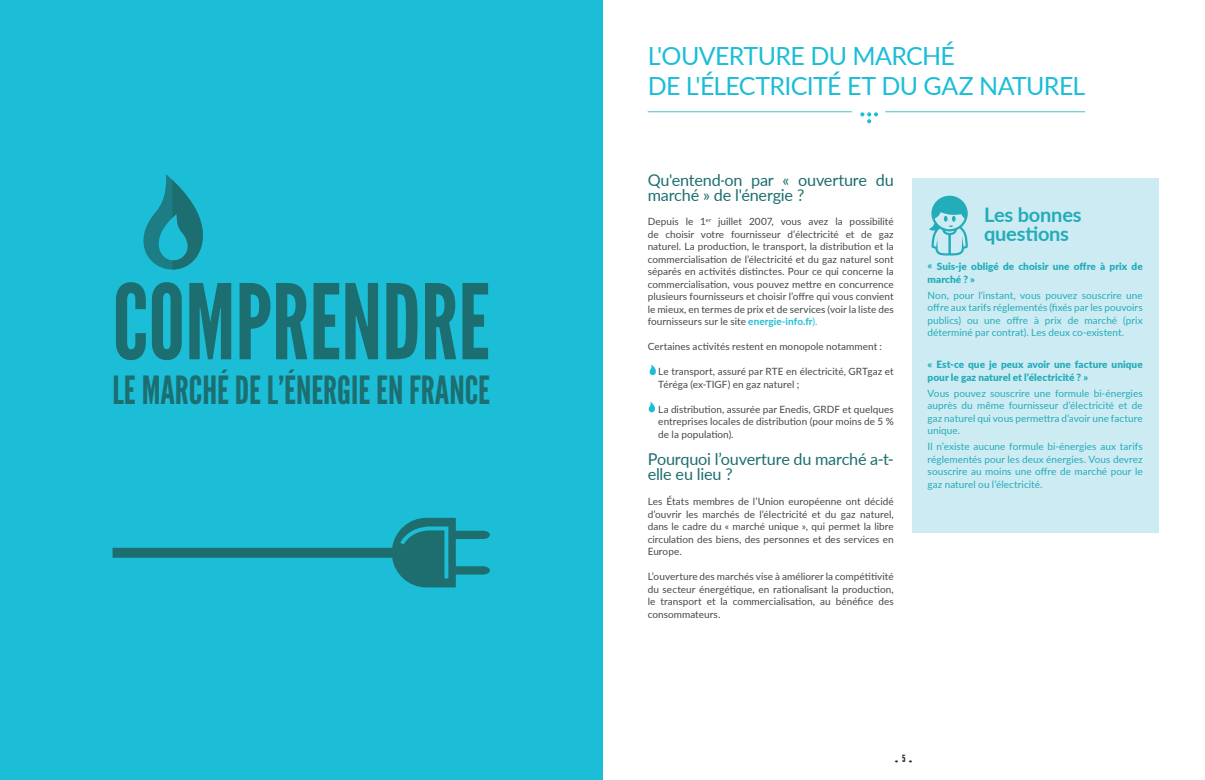
<style>
.page{position:relative;width:1205px;height:780px;background:#fff}
.page>*{position:absolute;margin:0;border:0;box-sizing:border-box;transform-origin:0 0}
.t1{font:103.75px "League Gothic";color:#1d6e70}
.t2{font:38.75px "League Gothic";color:#1d6e70}
.t3{font:25px/30px "Lato";letter-spacing:-.025em;color:#1cbed7}
.t4{font:25px "Times New Roman";color:#231f20}
.t5{font:700 20px/18.8px "Lato";letter-spacing:-.01em;color:#23acb9}
.t6{font:16.25px/15px "Lato";letter-spacing:-.015em;color:#1e6e70}
.t7{font:10px/12.5px "Lato";letter-spacing:.005em;color:#444749;text-align:justify}
.t8{font:10px/12.5px "Lato";letter-spacing:.005em;color:#23acb9;text-align:justify}
.t9{font:900 10px/12.5px "Lato";letter-spacing:.005em;color:#23acb9}
.t10{font:10px "League Gothic";color:#231f20}
.s1{font-weight:700;color:#1cbed7}
.s2{color:#1cbed7}
</style>
<div class="page">
<div style="left:0;top:0;width:602px;height:780px;background:#1cbed7"></div>
<div style="left:113px;top:547px;width:325px;height:10px;background:#1e6e70"></div>
<svg style="left:392px;top:518px;width:98px;height:69px"></svg>
<svg style="left:860px;top:112px;width:18px;height:11px"></svg>
<hr style="left:648px;top:111px;width:204px;height:1px;background:#6bcbda">
<hr style="left:885px;top:111px;width:200px;height:1px;background:#6bcbda">
<svg style="left:649px;top:366px;width:7px;height:10px"></svg>
<svg style="left:648px;top:403px;width:7px;height:10px"></svg>
<svg style="left:143px;top:174px;width:60px;height:95px"></svg>
<div style="left:912px;top:178px;width:246px;height:354px;background:#cdebf2"></div>
<svg style="left:929px;top:196px;width:39px;height:59px"></svg>
<h1 class="t1" style="left:113px;top:263px;width:379px">COMPRENDRE</h1>
<h2 class="t2" style="left:113px;top:368px;width:379px">LE MARCHÉ DE L’ÉNERGIE EN FRANCE</h2>
<h3 class="t3" style="left:648px;top:40px;width:439px">L'OUVERTURE DU MARCHÉ<br>DE L'ÉLECTRICITÉ ET DU GAZ NATUREL</h3>
<h3 class="t6" style="left:648px;top:172px;width:248px">Qu'entend-on par « ouverture du marché » de l'énergie ?</h3>
<p class="t7" style="left:648px;top:215px;width:248px">Depuis le 1<sup>er</sup> juillet 2007, vous avez la possibilité de choisir votre fournisseur d’électricité et de gaz naturel. La production, le transport, la distribution et la commercialisation de l’électricité et du gaz naturel sont séparés en activités distinctes. Pour ce qui concerne la commercialisation, vous pouvez mettre en concurrence plusieurs fournisseurs et choisir l’offre qui vous convient le mieux, en termes de prix et de services (voir la liste des fournisseurs sur le site <span class="s1">energie-info.fr</span><span class="s2">).</span></p>
<p class="t7" style="left:648px;top:340px;width:236px">Certaines activités restent en monopole notamment :</p>
<p class="t7" style="left:658px;top:365px;width:237px">Le transport, assuré par RTE en électricité, GRTgaz et<br>Téréga (ex-TIGF) en gaz naturel ;</p>
<p class="t7" style="left:658px;top:402px;width:237px">La distribution, assurée par Enedis, GRDF et quelques entreprises locales de distribution (pour moins de 5 % de la population).</p>
<h3 class="t6" style="left:648px;top:451px;width:248px">Pourquoi l’ouverture du marché a-t&shy;elle eu lieu ?</h3>
<p class="t7" style="left:648px;top:495px;width:248px">Les États membres de l’Union européenne ont décidé d’ouvrir les marchés de l’électricité et du gaz naturel, dans le cadre du « marché unique », qui permet la libre circulation des biens, des personnes et des services en Europe.</p>
<p class="t7" style="left:648px;top:570px;width:248px">L’ouverture des marchés vise à améliorer la compétitivité du secteur énergétique, en rationalisant la production, le transport et la commercialisation, au bénéfice des consommateurs.</p>
<h3 class="t5" style="left:984px;top:205px;width:99px">Les bonnes questions</h3>
<p class="t9" style="left:927px;top:260px;width:217px">« Suis-je obligé de choisir une offre à prix de marché ? »</p>
<p class="t8" style="left:927px;top:288px;width:217px">Non, pour l'instant, vous pouvez souscrire une offre aux tarifs réglementés (fixés par les pouvoirs publics) ou une offre à prix de marché (prix déterminé par contrat). Les deux co-existent.</p>
<p class="t9" style="left:927px;top:358px;width:217px">« Est-ce que je peux avoir une facture unique pour le gaz naturel et l’électricité ? »</p>
<p class="t8" style="left:927px;top:386px;width:217px">Vous pouvez souscrire une formule bi-énergies auprès du même fournisseur d’électricité et de gaz naturel qui vous permettra d’avoir une facture unique.</p>
<p class="t8" style="left:927px;top:440px;width:217px">Il n’existe aucune formule bi-énergies aux tarifs réglementés pour les deux énergies. Vous devrez souscrire au moins une offre de marché pour le gaz naturel ou l’électricité.</p>
<p class="t10" style="left:902px;top:753px;width:5px">5</p>
<h3 class="t4" style="left:893px;top:737px;width:22px">. .</h3>
</div>
